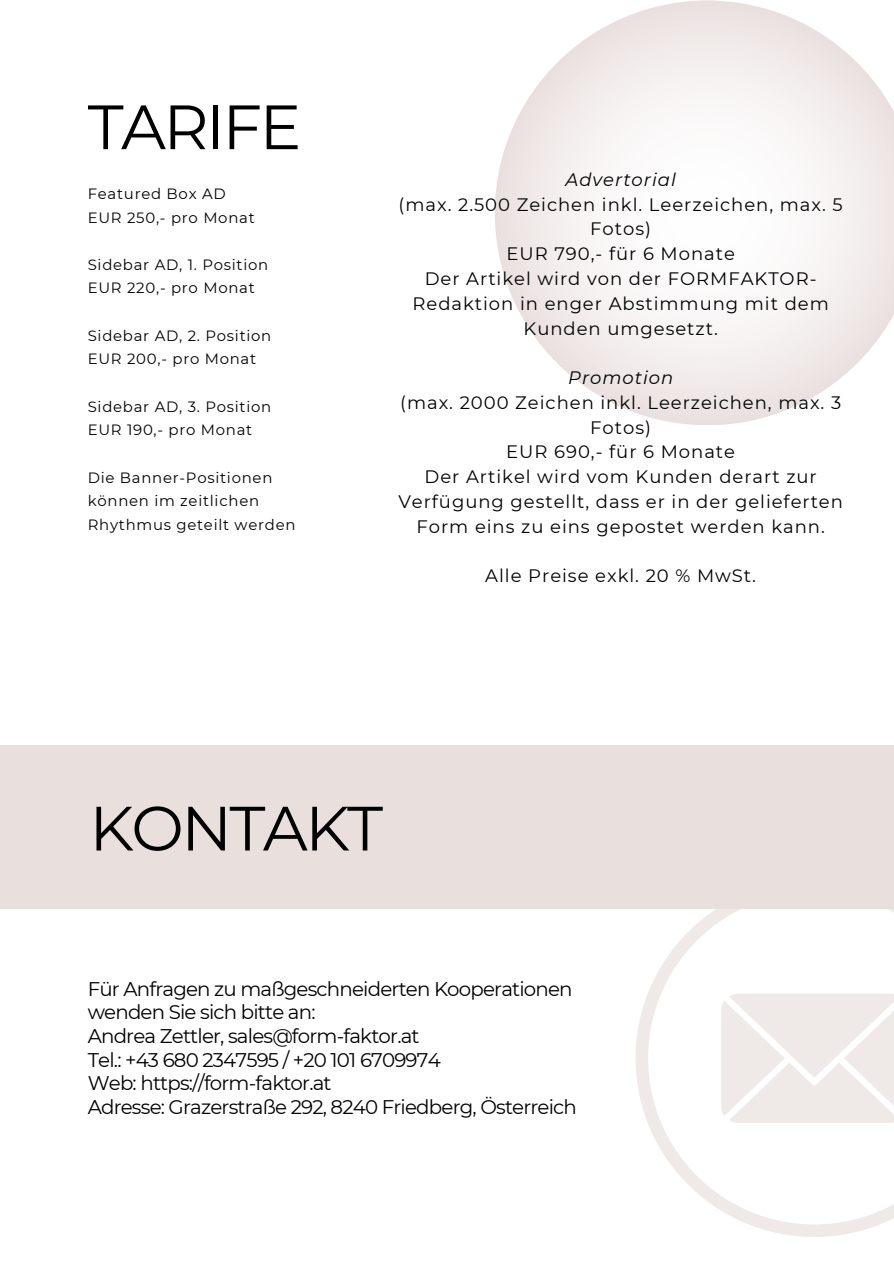
<style>
.page{position:relative;width:894px;height:1264px;background:#fff}
.page>*{position:absolute;margin:0;border:0;box-sizing:border-box;transform-origin:0 0}
.t1{font:62.4px "Montserrat";letter-spacing:-.04em;color:#000}
.t2{font:19.8px/23.7px "Montserrat";letter-spacing:-.04em;color:#000}
.t3{font:18px/24.8px "Montserrat";letter-spacing:.055em;color:#000;text-align:center}
.t4{font:14.85px "Montserrat";letter-spacing:.05em;color:#000}
.s1{font-style:italic}
</style>
<div class="page">
<div style="left:0;top:745px;width:893px;height:163px;background:#e9e0de"></div>
<svg style="left:635px;top:908px;width:258px;height:328px"></svg>
<svg style="left:721px;top:993px;width:172px;height:129px;background:#f0ebe9"></svg>
<svg style="left:495px;top:1px;width:398px;height:424px"></svg>
<p class="t1" style="left:88px;top:89px;width:215px">TARIFE</p>
<h2 class="t4" style="left:88px;top:184px;width:139px">Featured Box AD</h2>
<h2 class="t4" style="left:88px;top:208px;width:168px">EUR 250,- pro Monat</h2>
<p class="t4" style="left:88px;top:255px;width:182px">Sidebar AD, 1. Position</p>
<p class="t4" style="left:88px;top:279px;width:168px">EUR 220,- pro Monat</p>
<p class="t4" style="left:88px;top:326px;width:185px">Sidebar AD, 2. Position</p>
<p class="t4" style="left:88px;top:350px;width:170px">EUR 200,- pro Monat</p>
<p class="t4" style="left:88px;top:397px;width:185px">Sidebar AD, 3. Position</p>
<p class="t4" style="left:88px;top:421px;width:166px">EUR 190,- pro Monat</p>
<p class="t4" style="left:88px;top:468px;width:186px">Die Banner-Positionen</p>
<p class="t4" style="left:88px;top:492px;width:173px">können im zeitlichen</p>
<p class="t4" style="left:88px;top:515px;width:209px">Rhythmus geteilt werden</p>
<p class="t3" style="left:398px;top:167px;width:445px"><span class="s1">Advertorial<br></span>(max. 2.500 Zeichen inkl. Leerzeichen, max. 5<br>Fotos)<br>EUR 790,- für 6 Monate<br>Der Artikel wird von der FORMFAKTOR-<br>Redaktion in enger Abstimmung mit dem<br>Kunden umgesetzt.</p>
<p class="t3" style="left:398px;top:365px;width:446px"><span class="s1">Promotion<br></span>(max. 2000 Zeichen inkl. Leerzeichen, max. 3<br>Fotos)<br>EUR 690,- für 6 Monate<br>Der Artikel wird vom Kunden derart zur<br>Verfügung gestellt, dass er in der gelieferten<br>Form eins zu eins gepostet werden kann.</p>
<p class="t3" style="left:485px;top:563px;width:272px">Alle Preise exkl. 20 % MwSt.</p>
<h1 class="t1" style="left:89px;top:790px;width:295px">KONTAKT</h1>
<h2 class="t2" style="left:88px;top:976px;width:490px">Für Anfragen zu maßgeschneiderten Kooperationen wenden Sie sich bitte an:<br>Andrea Zettler, sales@form-faktor.at<br>Tel.: +43 680 2347595 / +20 101 6709974<br>Web: https://form-faktor.at<br>Adresse: Grazerstraße 292, 8240 Friedberg, Österreich</h2>
</div>
